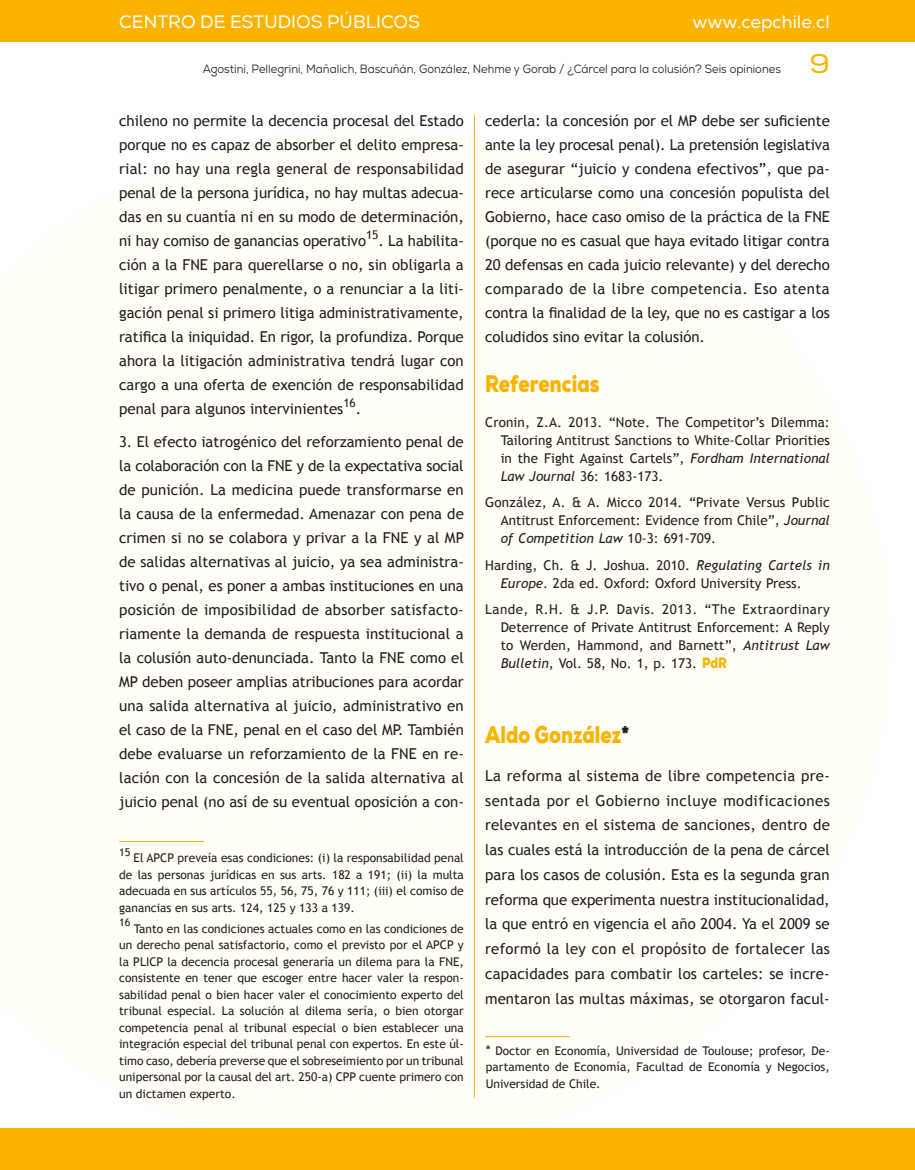
<style>
.page{position:relative;width:915px;height:1170px;background:#fff}
.page>*{position:absolute;margin:0;border:0;box-sizing:border-box;transform-origin:0 0}
.t1{font:27px "Nexa";color:#fbb300;scale:1.1 1}
.t2{font:900 24px "Nexa";color:#fbb300;scale:.8 1}
.t3{font:18px "Nexa";color:#fff}
.t4{font:15px/24px "Trebuchet MS";color:#231f20;text-align:justify}
.t5{font:13.5px/18px "Trebuchet MS";color:#231f20;text-align:justify}
.t6{font:12px/16.5px "Trebuchet MS";color:#231f20;text-align:justify}
.t7{font:12px "Nexa";color:#231f20;scale:.93 1}
.t8{font:10.8px "Trebuchet MS";color:#231f20}
.s1{font-style:italic}
.s2{font-family:"Nexa";font-weight:900;font-size:15px;color:#fbb300}
.s3{color:#231f20}
.s4{font-size:13.5px}
</style>
<div class="page">
<hr style="left:474px;top:115px;width:1px;height:982px;background:#fbb300">
<div style="left:0;top:0;width:914px;height:41px;background:#fbb300"></div>
<div style="left:0;top:1128px;width:914px;height:41px;background:#fbb300"></div>
<hr style="left:119px;top:841px;width:85px;height:1px;background:#fbb300">
<hr style="left:485px;top:1036px;width:84px;height:1px;background:#fbb300">
<p class="t3" style="left:119px;top:11px;width:302px">CENTRO DE ESTUDIOS PÚBLICOS</p>
<p class="t3" style="left:692px;top:11px;width:139px">www.cepchile.cl</p>
<p class="t7" style="left:203px;top:62px;width:623px">Agostini, Pellegrini, Mañalich, Bascuñán, González, Nehme y Gorab / ¿Cárcel para la colusión? Seis opiniones</p>
<p class="t4" style="left:119px;top:109px;width:346px">chileno no permite la decencia procesal del Estado porque no es capaz de absorber el delito empresa&shy;rial: no hay una regla general de responsabilidad penal de la persona jurídica, no hay multas adecua&shy;das en su cuantía ni en su modo de determinación, ni hay comiso de ganancias operativo</p>
<h1 class="t1" style="left:809px;top:47px;width:20px">9</h1>
<p class="t4" style="left:485px;top:109px;width:346px">cederla: la concesión por el MP debe ser suficiente ante la ley procesal penal). La pretensión legislativa de asegurar “juicio y condena efectivos”, que pa&shy;rece articularse como una concesión populista del Gobierno, hace caso omiso de la práctica de la FNE (porque no es casual que haya evitado litigar contra 20 defensas en cada juicio relevante) y del derecho comparado de la libre competencia. Eso atenta contra la finalidad de la ley, que no es castigar a los coludidos sino evitar la colusión.</p>
<h2 class="t2" style="left:485px;top:368px;width:145px">Referencias</h2>
<p class="t5" style="left:500px;top:413px;width:330px;text-indent:-16px">Cronin, Z.A. 2013. “Note. The Competitor’s Dilemma:<br>Tailoring Antitrust Sanctions to White-Collar Priorities in the Fight Against Cartels”, <span class="s1">Fordham International Law Journal</span> 36: 1683-173.</p>
<p class="t5" style="left:500px;top:493px;width:330px;text-indent:-16px">González, A. &amp; A. Micco 2014. “Private Versus Public Antitrust Enforcement: Evidence from Chile”, <span class="s1">Journal of Competition Law</span> 10-3: 691-709.</p>
<p class="t5" style="left:500px;top:556px;width:330px;text-indent:-16px">Harding, Ch. &amp; J. Joshua. 2010. <span class="s1">Regulating Cartels in<br>Europe</span>. 2da ed. Oxford: Oxford University Press.</p>
<p class="t5" style="left:500px;top:600px;width:330px;text-indent:-16px">Lande, R.H. &amp; J.P. Davis. 2013. “The Extraordinary Deterrence of Private Antitrust Enforcement: A Reply to Werden, Hammond, and Barnett”, <span class="s1">Antitrust Law Bulletin</span>, Vol. 58, No. 1, p. 173. <span class="s2">PdR</span></p>
<p class="t6" style="left:366px;top:226px;width:14px">15</p>
<p class="t4" style="left:119px;top:229px;width:346px;text-indent:259px">. La habilita&shy;ción a la FNE para querellarse o no, sin obligarla a litigar primero penalmente, o a renunciar a la liti&shy;gación penal si primero litiga administrativamente, ratifica la iniquidad. En rigor, la profundiza. Porque ahora la litigación administrativa tendrá lugar con cargo a una oferta de exención de responsabilidad penal para algunos intervinientes</p>
<p class="t6" style="left:343px;top:394px;width:14px">16</p>
<p class="t4" style="left:356px;top:397px;width:7px">.</p>
<p class="t4" style="left:119px;top:429px;width:346px">3. El efecto iatrogénico del reforzamiento penal de la colaboración con la FNE y de la expectativa social de punición. La medicina puede transformarse en la causa de la enfermedad. Amenazar con pena de crimen si no se colabora y privar a la FNE y al MP de salidas alternativas al juicio, ya sea administra&shy;tivo o penal, es poner a ambas instituciones en una posición de imposibilidad de absorber satisfacto&shy;riamente la demanda de respuesta institucional a la colusión auto-denunciada. Tanto la FNE como el MP deben poseer amplias atribuciones para acordar una salida alternativa al juicio, administrativo en el caso de la FNE, penal en el caso del MP. También debe evaluarse un reforzamiento de la FNE en re&shy;lación con la concesión de la salida alternativa al juicio penal (no así de su eventual oposición a con-</p>
<p class="t8" style="left:119px;top:845px;width:13px">15</p>
<p class="t6" style="left:119px;top:849px;width:346px;text-indent:14px">El APCP preveía esas condiciones: (i) la responsabilidad penal de las personas jurídicas en sus arts. 182 a 191; (ii) la multa adecuada en sus artículos 55, 56, 75, 76 y 111; (iii) el comiso de ganancias en sus arts. 124, 125 y 133 a 139.</p>
<p class="t8" style="left:119px;top:915px;width:13px">16</p>
<p class="t6" style="left:119px;top:920px;width:346px;text-indent:15px">Tanto en las condiciones actuales como en las condiciones de un derecho penal satisfactorio, como el previsto por el APCP y la PLICP la decencia procesal generaría un dilema para la FNE, consistente en tener que escoger entre hacer valer la respon&shy;sabilidad penal o bien hacer valer el conocimiento experto del tribunal especial. La solución al dilema sería, o bien otorgar competencia penal al tribunal especial o bien establecer una integración especial del tribunal penal con expertos. En este úl&shy;timo caso, debería preverse que el sobreseimiento por un tribunal unipersonal por la causal del art. 250-a) CPP cuente primero con un dictamen experto.</p>
<h2 class="t2" style="left:485px;top:719px;width:182px">Aldo González<span class="s3">*</span></h2>
<p class="t4" style="left:485px;top:763px;width:346px;line-height:24.8px">La reforma al sistema de libre competencia pre&shy;sentada por el Gobierno incluye modificaciones relevantes en el sistema de sanciones, dentro de las cuales está la introducción de la pena de cárcel para los casos de colusión. Esta es la segunda gran reforma que experimenta nuestra institucionalidad, la que entró en vigencia el año 2004. Ya el 2009 se reformó la ley con el propósito de fortalecer las capacidades para combatir los carteles: se incre&shy;mentaron las multas máximas, se otorgaron facul-</p>
<p class="t6" style="left:485px;top:1042px;width:345px"><span class="s4">*</span> Doctor en Economía, Universidad de Toulouse; profesor, De&shy;partamento de Economía, Facultad de Economía y Negocios, Universidad de Chile.</p>
</div>
